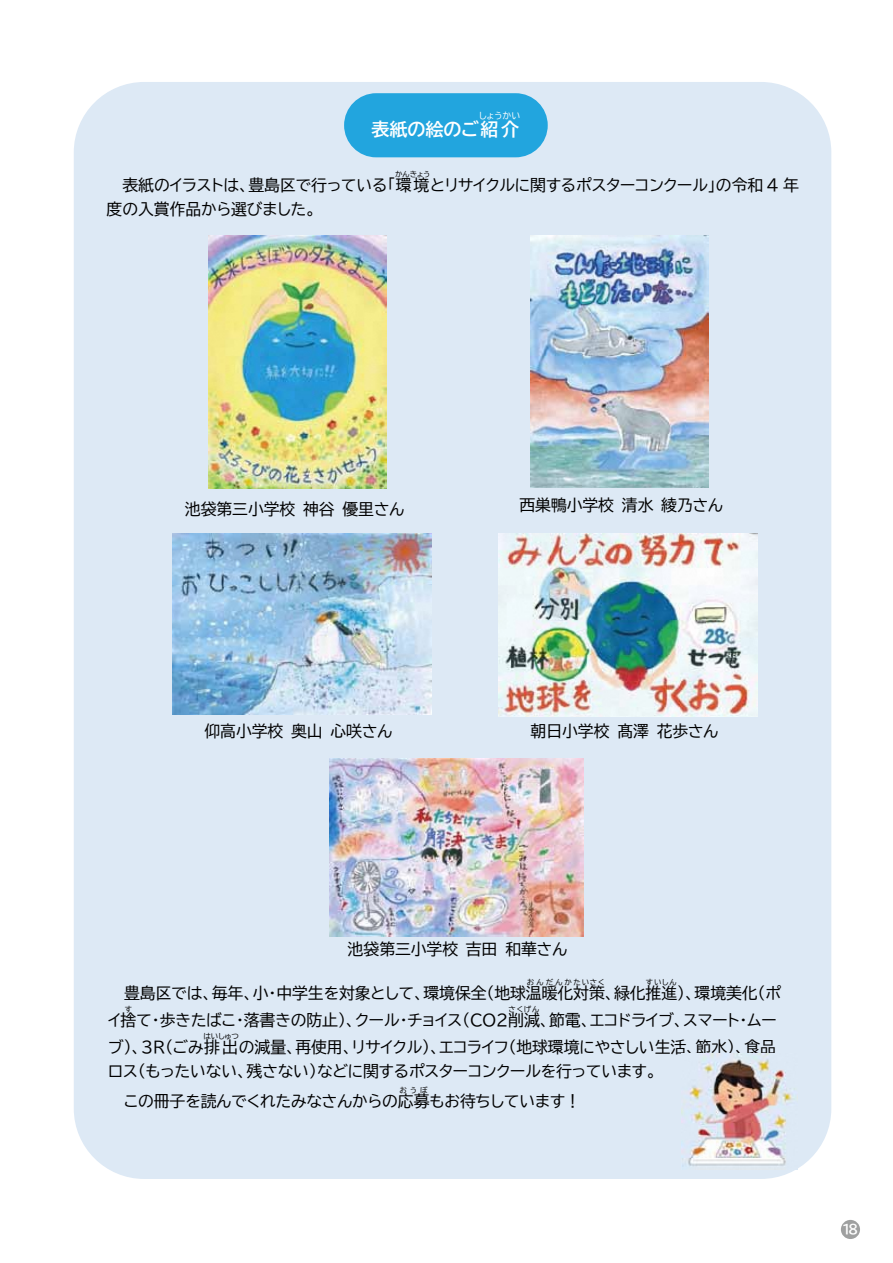
<style>
.page{position:relative;width:893px;height:1263px;background:#fff}
.page>*{position:absolute;margin:0;border:0;box-sizing:border-box;transform-origin:0 0}
.t1{font:18px "BIZ UDP Gothic Bold";color:#fff}
.t2{font:15.9px/29.5px "BIZ UDP Gothic";letter-spacing:-.005em;color:#000}
.t3{font:12.75px "BIZ UDP Gothic Bold";color:#fff}
.t4{font:9px "BIZ UDP Gothic";letter-spacing:.01em;color:#fff}
.t5{font:7.5px "BIZ UDP Gothic";letter-spacing:.095em;color:#000}
.t6{font:7.5px "BIZ UDP Gothic";letter-spacing:.235em;color:#000}
</style>
<div class="page">
<div style="left:74px;top:82px;width:757px;height:1097px;background:#dde9f5;border-radius:70px"></div>
<div style="left:344px;top:93px;width:204px;height:64px;background:#22a5de;border-radius:32px"></div>
<img style="left:209px;top:236px;width:178px;height:253px">
<img style="left:498px;top:534px;width:259px;height:182px">
<img style="left:172px;top:533px;width:259px;height:181px">
<img style="left:682px;top:1054px;width:113px;height:113px">
<img style="left:530px;top:236px;width:178px;height:252px">
<img style="left:330px;top:759px;width:254px;height:178px">
<div style="left:841px;top:1220px;width:19px;height:19px;background:#9fa0a0;border-radius:50%"></div>
<p class="t4" style="left:479px;top:111px;width:43px">しょうかい</p>
<p class="t1" style="left:372px;top:120px;width:149px">表紙の絵のご紹介</p>
<p class="t5" style="left:395px;top:171px;width:37px">かんきょう</p>
<p class="t2" style="left:122px;top:170px;width:678px">表紙のイラストは、豊島区で行っている「環境とリサイクルに関するポスターコンクール」の令和 4 年</p>
<p class="t2" style="left:107px;top:194px;width:211px">度の入賞作品から選びました。</p>
<p class="t2" style="left:185px;top:494px;width:221px">池袋第三小学校神谷優里さん</p>
<p class="t2" style="left:519px;top:490px;width:205px">西巣鴨小学校清水綾乃さん</p>
<p class="t2" style="left:204px;top:717px;width:189px">仰高小学校奥山心咲さん</p>
<p class="t2" style="left:531px;top:716px;width:189px">朝日小学校髙澤花歩さん</p>
<p class="t2" style="left:348px;top:934px;width:221px">池袋第三小学校吉田和華さん</p>
<p class="t6" style="left:527px;top:978px;width:79px">おんだんかたいさく</p>
<p class="t5" style="left:646px;top:978px;width:32px">すいしん</p>
<p class="t2" style="left:108px;top:1005px;width:670px">イ捨て・歩きたばこ・落書きの防止）、クール・チョイス（ＣＯ２削減、節電、エコドライブ、スマート・ムー</p>
<p class="t2" style="left:124px;top:978px;width:659px">豊島区では、毎年、小・中学生を対象として、環境保全（地球温暖化対策、緑化推進）、環境美化（ポ</p>
<p class="t5" style="left:125px;top:1005px;width:9px">す</p>
<p class="t5" style="left:509px;top:1005px;width:32px">さくげん</p>
<p class="t2" style="left:108px;top:1032px;width:669px">ブ）、３R（ごみ排出の減量、再使用、リサイクル）、エコライフ（地球環境にやさしい生活、節水）、食品</p>
<p class="t5" style="left:203px;top:1032px;width:37px">はいしゅつ</p>
<p class="t2" style="left:124px;top:1056px;width:534px;text-indent:-16px">ロス（もったいない、残さない）などに関するポスターコンクールを行っています。この冊子を読んでくれたみなさんからの応募もお待ちしています！</p>
<p class="t5" style="left:399px;top:1086px;width:30px">おうぼ</p>
<p class="t3" style="left:843px;top:1223px;width:17px">18</p>
</div>
